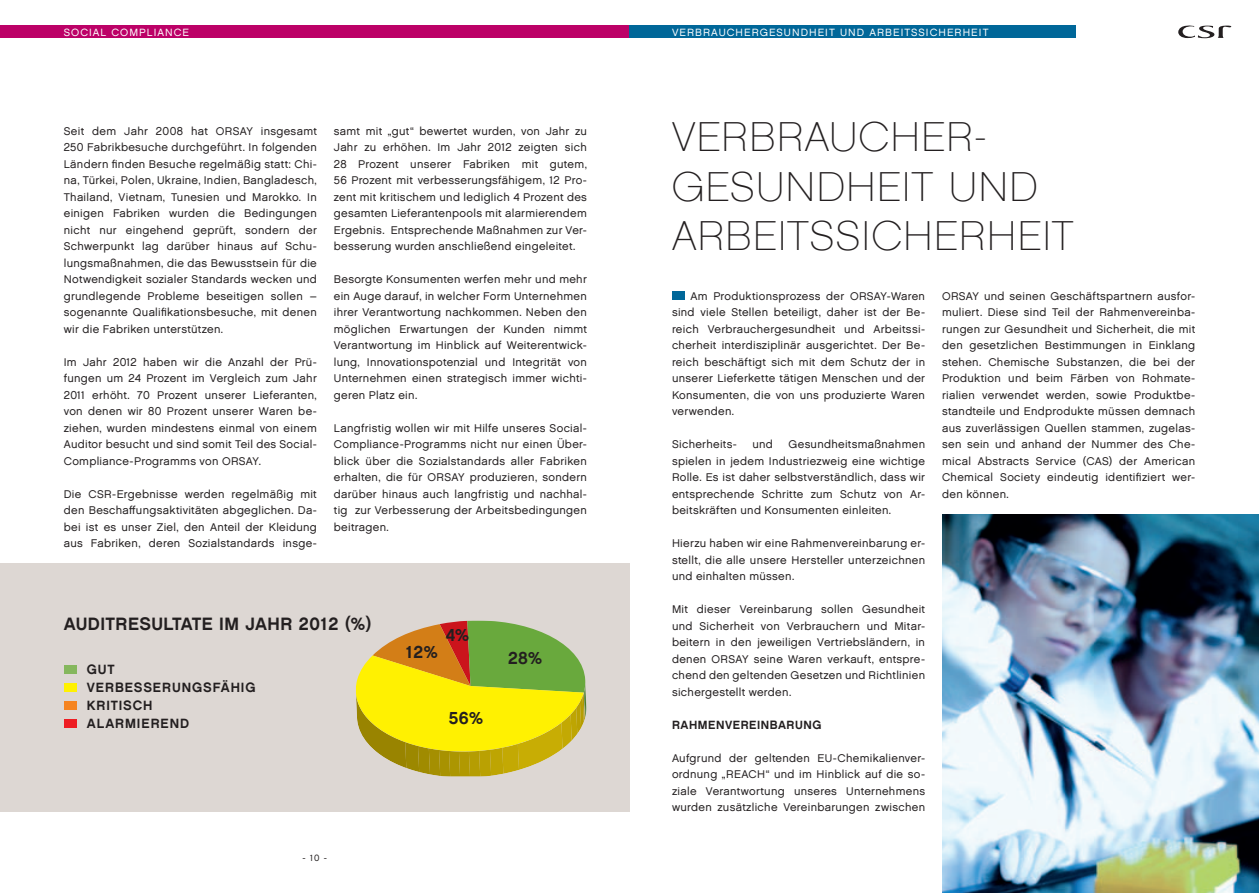
<style>
.page{position:relative;width:1259px;height:893px;background:#fff}
.page>*{position:absolute;margin:0;border:0;box-sizing:border-box;transform-origin:0 0}
.Headline_big{font:42px/49.5px "Chalet TT Paris Nineteen Sixty";letter-spacing:.025em;color:#231f20}
.t1{font:18px "Chalet TT New York Nineteen Sixty";letter-spacing:.025em;color:#231f20}
.t2{font:17.55px "Chalet TT New York Nineteen Sixty";color:#231f20}
.t3{font:13.5px "Chalet TT New York Nineteen Sixty";letter-spacing:.065em;color:#231f20}
.Subheadline{font:12px "Chalet TT New York Nineteen Sixty";letter-spacing:.045em;color:#231f20}
.Texte{font:11.25px/16.5px "Chalet TT London Nineteen Sixty";letter-spacing:.025em;color:#231f20;text-align:justify}
.Content_Kapitel_Head{font:10.5px "Chalet TT London Nineteen Sixty";letter-spacing:.1em;color:#fff}
.t4{font:9px "Chalet TT London Nineteen Sixty";color:#231f20}
</style>
<div class="page">
<svg style="left:1178px;top:25px;width:54px;height:13px"></svg>
<div style="left:0;top:564px;width:629px;height:248px;background:#ddd7d3"></div>
<div style="left:0;top:26px;width:629px;height:12px;background:#bc0167"></div>
<div style="left:629px;top:26px;width:447px;height:12px;background:#006799"></div>
<div style="left:64px;top:665px;width:13px;height:8px;background:#85b75d"></div>
<div style="left:64px;top:683px;width:13px;height:8px;background:#fff101"></div>
<div style="left:64px;top:701px;width:13px;height:8px;background:#f58420"></div>
<div style="left:64px;top:719px;width:13px;height:8px;background:#ee1d23"></div>
<img style="left:942px;top:514px;width:317px;height:379px">
<svg style="left:356px;top:620px;width:230px;height:156px"></svg>
<div style="left:672px;top:291px;width:13px;height:9px;background:#006799"></div>
<p class="Content_Kapitel_Head" style="left:64px;top:26px;width:127px">SOCIAL COMPLIANCE</p>
<p class="Content_Kapitel_Head" style="left:672px;top:26px;width:318px">VERBRAUCHERGESUNDHEIT UND ARBEITSSICHERHEIT</p>
<p class="Texte" style="left:64px;top:122px;width:255px">Seit dem Jahr 2008 hat ORSAY insgesamt 250 Fabrikbesuche durchgeführt. In folgenden Ländern finden Besuche regelmäßig statt: Chi&shy;na, Türkei, Polen, Ukraine, Indien, Bangladesch, Thailand, Vietnam, Tunesien und Marokko. In einigen Fabriken wurden die Bedingungen nicht nur eingehend geprüft, sondern der Schwerpunkt lag darüber hinaus auf Schu&shy;lungsmaßnahmen, die das Bewusstsein für die Notwendigkeit sozialer Standards wecken und grundlegende Probleme beseitigen sollen – sogenannte Qualifikationsbesuche, mit denen wir die Fabriken unterstützen.</p>
<p class="Texte" style="left:64px;top:353px;width:255px">Im Jahr 2012 haben wir die Anzahl der Prü&shy;fungen um 24 Prozent im Vergleich zum Jahr 2011 erhöht. 70 Prozent unserer Lieferanten, von denen wir 80 Prozent unserer Waren be&shy;ziehen, wurden mindestens einmal von einem Auditor besucht und sind somit Teil des Social-Compliance-Programms von ORSAY.</p>
<p class="Texte" style="left:64px;top:485px;width:254px">Die CSR-Ergebnisse werden regelmäßig mit den Beschaffungsaktivitäten abgeglichen. Da&shy;bei ist es unser Ziel, den Anteil der Kleidung aus Fabriken, deren Sozialstandards insge-</p>
<p class="Texte" style="left:334px;top:122px;width:255px">samt mit „gut“ bewertet wurden, von Jahr zu Jahr zu erhöhen. Im Jahr 2012 zeigten sich 28 Prozent unserer Fabriken mit gutem, 56 Prozent mit verbesserungsfähigem, 12 Pro&shy;zent mit kritischem und lediglich 4 Prozent des gesamten Lieferantenpools mit alarmierendem Ergebnis. Entsprechende Maßnahmen zur Ver&shy;besserung wurden anschließend eingeleitet.</p>
<p class="Texte" style="left:334px;top:271px;width:255px">Besorgte Konsumenten werfen mehr und mehr ein Auge darauf, in welcher Form Unternehmen ihrer Verantwortung nachkommen. Neben den möglichen Erwartungen der Kunden nimmt Verantwortung im Hinblick auf Weiterentwick&shy;lung, Innovationspotenzial und Integrität von Unternehmen einen strategisch immer wichti&shy;geren Platz ein.</p>
<p class="Texte" style="left:334px;top:419px;width:255px">Langfristig wollen wir mit Hilfe unseres Social-Compliance-Programms nicht nur einen Über&shy;blick über die Sozialstandards aller Fabriken erhalten, die für ORSAY produzieren, sondern darüber hinaus auch langfristig und nachhal&shy;tig zur Verbesserung der Arbeitsbedingungen beitragen.</p>
<p class="t1" style="left:64px;top:612px;width:309px">AUDITRESULTATE IM JAHR 2012 (%)</p>
<p class="t3" style="left:87px;top:660px;width:29px">GUT</p>
<p class="t3" style="left:87px;top:678px;width:170px">VERBESSERUNGSFÄHIG</p>
<p class="t3" style="left:87px;top:696px;width:67px">KRITISCH</p>
<p class="t3" style="left:87px;top:714px;width:104px">ALARMIEREND</p>
<p class="t2" style="left:406px;top:640px;width:34px">12%</p>
<p class="t2" style="left:446px;top:624px;width:25px">4%</p>
<p class="t2" style="left:449px;top:706px;width:36px">56%</p>
<p class="t2" style="left:508px;top:647px;width:35px">28%</p>
<p class="t4" style="left:302px;top:852px;width:26px">- 10 -</p>
<p class="Headline_big" style="left:672px;top:112px;width:403px">VERBRAUCHER-<br>GESUNDHEIT UND<br>ARBEITSSICHERHEIT</p>
<p class="Texte" style="left:672px;top:287px;width:255px;text-indent:18px">Am Produktionsprozess der ORSAY-Waren sind viele Stellen beteiligt, daher ist der Be&shy;reich Verbrauchergesundheit und Arbeitssi&shy;cherheit interdisziplinär ausgerichtet. Der Be&shy;reich beschäftigt sich mit dem Schutz der in unserer Lieferkette tätigen Menschen und der Konsumenten, die von uns produzierte Waren verwenden.</p>
<p class="Texte" style="left:672px;top:436px;width:66px">Sicherheits-</p>
<p class="Texte" style="left:752px;top:436px;width:22px">und</p>
<p class="Texte" style="left:672px;top:436px;width:255px;text-indent:117px">Gesundheitsmaßnahmen spielen in jedem Industriezweig eine wichtige Rolle. Es ist daher selbstverständlich, dass wir entsprechende Schritte zum Schutz von Ar&shy;beitskräften und Konsumenten einleiten.</p>
<p class="Texte" style="left:672px;top:535px;width:255px">Hierzu haben wir eine Rahmenvereinbarung er&shy;stellt, die alle unsere Hersteller unterzeichnen und einhalten müssen.</p>
<p class="Texte" style="left:672px;top:601px;width:255px">Mit dieser Vereinbarung sollen Gesundheit und Sicherheit von Verbrauchern und Mitar&shy;beitern in den jeweiligen Vertriebsländern, in denen ORSAY seine Waren verkauft, entspre&shy;chend den geltenden Gesetzen und Richtlinien sichergestellt werden.</p>
<p class="Subheadline" style="left:672px;top:717px;width:151px">RAHMENVEREINBARUNG</p>
<p class="Texte" style="left:672px;top:749px;width:255px">Aufgrund der geltenden EU-Chemikalienver&shy;ordnung „REACH“ und im Hinblick auf die so&shy;ziale Verantwortung unseres Unternehmens wurden zusätzliche Vereinbarungen zwischen</p>
<p class="Texte" style="left:942px;top:287px;width:255px">ORSAY und seinen Geschäftspartnern ausfor&shy;muliert. Diese sind Teil der Rahmenvereinba&shy;rungen zur Gesundheit und Sicherheit, die mit den gesetzlichen Bestimmungen in Einklang stehen. Chemische Substanzen, die bei der Produktion und beim Färben von Rohmate&shy;rialien verwendet werden, sowie Produktbe&shy;standteile und Endprodukte müssen demnach aus zuverlässigen Quellen stammen, zugelas&shy;sen sein und anhand der Nummer des Che&shy;mical Abstracts Service (CAS) der American Chemical Society eindeutig identifiziert wer&shy;den können.</p>
</div>
